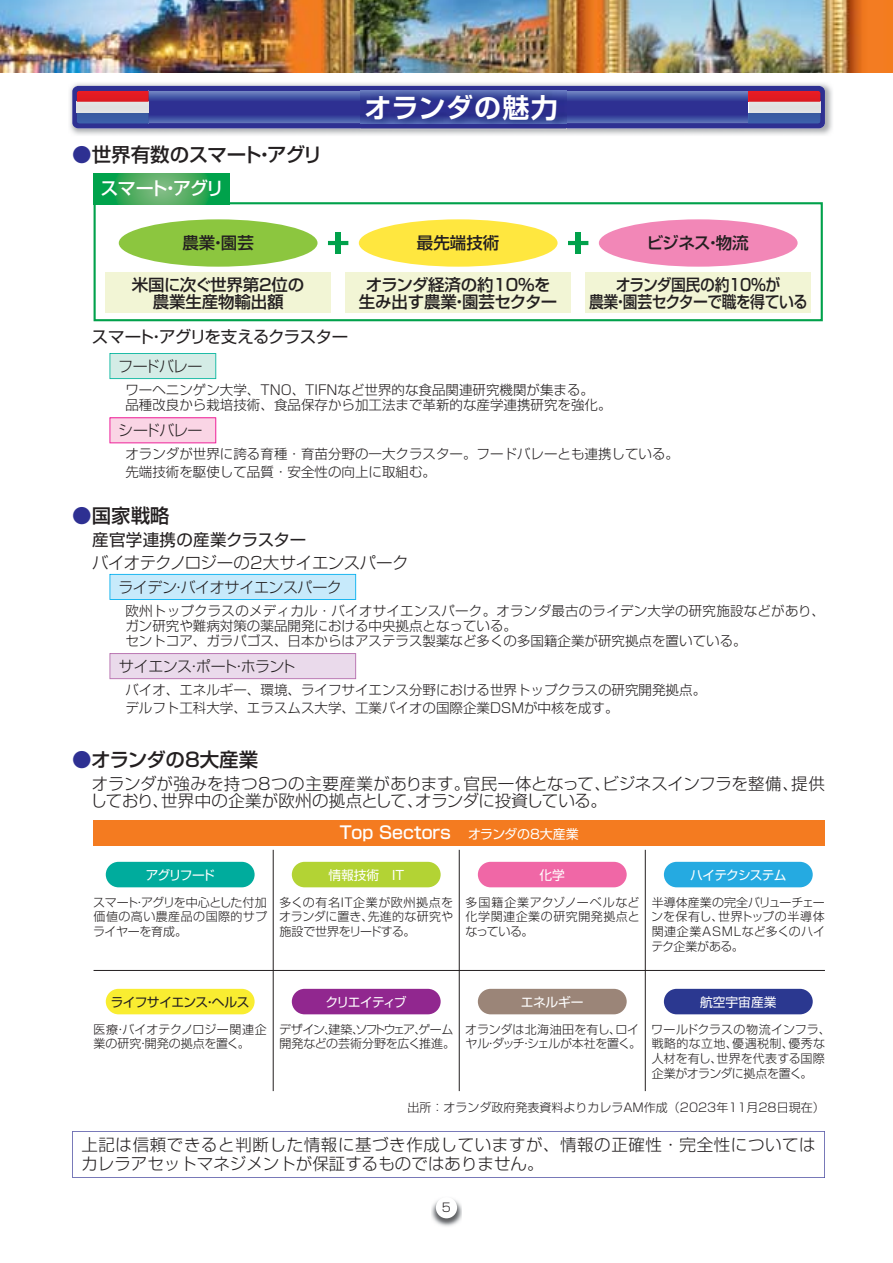
<style>
.page{position:relative;width:893px;height:1263px;background:#fff}
.page>*{position:absolute;margin:0;border:0;box-sizing:border-box;transform-origin:0 0}
.t1{font:27px "Shin Go Pro De Bold 90 pv RKSJ H";letter-spacing:.03em;color:#fff}
.t2{font:19.5px "Shin Go Pro Medium 90 pv RKSJ H";color:#231f20}
.t3{font:19.5px "Shin Go Pro Medium 90 pv RKSJ H";letter-spacing:-.02em;color:#231f20}
.t4{font:18px "Shin Go Pro Medium 90 pv RKSJ H";letter-spacing:-.055em;color:#fff}
.t5{font:17.25px "Shin Go Pro Medium 90 pv RKSJ H";color:#fff}
.t6{font:16.5px/17.2px "Shin Go Pro Light 90 pv RKSJ H";color:#231f20}
.t7{font:16.5px/18.8px "Shin Go Pro Light 90 pv RKSJ H";letter-spacing:.035em;color:#231f20}
.t8{font:16.5px/17px "Shin Go Pro Medium 90 pv RKSJ H";letter-spacing:-.02em;color:#231f20;text-align:center}
.t9{font:16.5px/17px "Shin Go Pro Medium 90 pv RKSJ H";letter-spacing:-.02em;color:#231f20;text-align:center;scale:.9 1}
.t10{font:16.5px "Shin Go Pro Light 90 pv RKSJ H";letter-spacing:-.035em;color:#231f20}
.t11{font:16.5px "Shin Go Pro Regular 90 pv RKSJ H";letter-spacing:-.04em;color:#231f20}
.t12{font:16.5px "Shin Go Pro Regular 90 pv RKSJ H";letter-spacing:.02em;color:#231f20}
.t13{font:15px "Shin Go Pro Light 90 pv RKSJ H";letter-spacing:-.035em;color:#231f20}
.t14{font:13.5px/15px "Shin Go Pro Light 90 pv RKSJ H";color:#231f20}
.t15{font:12.75px "Shin Go Pro Regular 90 pv RKSJ H";letter-spacing:-.04em;color:#fff}
.t16{font:12.75px "Shin Go Pro Regular 90 pv RKSJ H";letter-spacing:-.045em;color:#231f20}
.t17{font:12.75px "Shin Go Pro Regular 90 pv RKSJ H";letter-spacing:-.125em;color:#fff}
.t18{font:12px/14.9px "Shin Go Pro Light 90 pv RKSJ H";color:#231f20;text-align:justify}
.t19{font:12px/14.9px "Shin Go Pro Light 90 pv RKSJ H";letter-spacing:-.04em;color:#231f20}
.t20{font:12px/14.9px "Shin Go Pro Light 90 pv RKSJ H";letter-spacing:-.02em;color:#231f20}
.s1{color:#2e3092}
.s2{font-family:"Shin Go Pro Regular 90 pv RKSJ H";font-size:12.9px}
</style>
<div class="page">
<img style="left:70px;top:83px;width:762px;height:52px">
<div style="left:72px;top:86px;width:753px;height:42px;background:#2e3092;border-radius:6px"></div>
<svg style="left:150px;top:91px;width:598px;height:32px"></svg>
<div style="left:748px;top:113px;width:72px;height:10px;background:#3e62ae"></div>
<div style="left:748px;top:102px;width:72px;height:11px;background:#fff"></div>
<div style="left:748px;top:91px;width:72px;height:11px;background:#ed1c24"></div>
<img style="left:749px;top:92px;width:72px;height:32px">
<img style="left:749px;top:91px;width:71px;height:32px">
<img style="left:76px;top:90px;width:74px;height:34px">
<img style="left:77px;top:91px;width:72px;height:32px">
<img style="left:360px;top:90px;width:206px;height:40px">
<img style="left:360px;top:91px;width:206px;height:32px">
<svg style="left:109px;top:353px;width:107px;height:26px"></svg>
<svg style="left:109px;top:417px;width:107px;height:26px"></svg>
<svg style="left:109px;top:574px;width:247px;height:26px"></svg>
<svg style="left:109px;top:653px;width:247px;height:26px"></svg>
<div style="left:94px;top:820px;width:731px;height:25px;background:#f47b20"></div>
<hr style="left:94px;top:970px;width:731px;height:1px;background:#231f20">
<hr style="left:273px;top:850px;width:1px;height:241px;background:#231f20">
<hr style="left:459px;top:850px;width:1px;height:241px;background:#231f20">
<hr style="left:645px;top:850px;width:1px;height:241px;background:#231f20">
<div style="left:106px;top:862px;width:149px;height:25px;background:#00ac9d;border-radius:13px"></div>
<div style="left:292px;top:862px;width:149px;height:25px;background:#b3d334;border-radius:13px"></div>
<div style="left:478px;top:862px;width:149px;height:25px;background:#f067a6;border-radius:13px"></div>
<div style="left:664px;top:862px;width:149px;height:25px;background:#25aae1;border-radius:13px"></div>
<div style="left:106px;top:989px;width:149px;height:25px;background:#f9ed31;border-radius:13px"></div>
<div style="left:292px;top:989px;width:149px;height:25px;background:#91278f;border-radius:13px"></div>
<div style="left:478px;top:989px;width:149px;height:25px;background:#9b8578;border-radius:13px"></div>
<div style="left:664px;top:989px;width:149px;height:25px;background:#2b3890;border-radius:13px"></div>
<div style="left:94px;top:202px;width:729px;height:119px;border:2px solid #00a14b"></div>
<div style="left:119px;top:219px;width:199px;height:48px;background:#8cc63f;border-radius:50%"></div>
<div style="left:359px;top:219px;width:199px;height:48px;background:#ffe73f;border-radius:50%"></div>
<div style="left:336px;top:232px;width:5px;height:22px;background:#00a14b"></div>
<hr style="left:328px;top:241px;width:20px;height:4px;background:#00a14b">
<div style="left:599px;top:219px;width:199px;height:48px;background:#f287b7;border-radius:50%"></div>
<div style="left:576px;top:232px;width:5px;height:22px;background:#00a14b"></div>
<hr style="left:568px;top:241px;width:20px;height:4px;background:#00a14b">
<div style="left:105px;top:272px;width:226px;height:41px;background:#f2f5d5"></div>
<div style="left:345px;top:272px;width:226px;height:41px;background:#f2f5d5"></div>
<div style="left:585px;top:272px;width:226px;height:41px;background:#f2f5d5"></div>
<svg style="left:94px;top:173px;width:136px;height:31px"></svg>
<img style="left:431px;top:1199px;width:31px;height:28px">
<div style="left:436px;top:1197px;width:21px;height:21px;background:#fff;border-radius:50%"></div>
<img style="left:1px;top:0;width:892px;height:72px">
<svg style="left:72px;top:1131px;width:753px;height:47px"></svg>
<h2 class="t3" style="left:72px;top:147px;width:252px"><span class="s1">●</span>世界有数のスマート・アグリ</h2>
<h3 class="t4" style="left:100px;top:181px;width:125px">スマート・アグリ</h3>
<h1 class="t1" style="left:364px;top:97px;width:195px">オランダの魅力</h1>
<p class="t8" style="left:182px;top:236px;width:73px">農業・園芸</p>
<p class="t8" style="left:647px;top:236px;width:104px">ビジネス・物流</p>
<p class="t8" style="left:132px;top:279px;width:174px">米国に次ぐ世界第２位の農業生産物輸出額</p>
<p class="t9" style="left:589px;top:279px;width:245px">オランダ国民の約10％が<br>農業・園芸セクターで職を得ている</p>
<p class="t8" style="left:417px;top:236px;width:84px">最先端技術</p>
<p class="t8" style="left:359px;top:278px;width:200px">オランダ経済の約10％を生み出す農業・園芸セクター</p>
<p class="t11" style="left:92px;top:331px;width:258px">スマート・アグリを支えるクラスター</p>
<p class="t13" style="left:118px;top:360px;width:86px">フードバレー</p>
<p class="t14" style="left:125px;top:384px;width:488px">ワーヘニンゲン大学、TNO、TIFNなど世界的な食品関連研究機関が集まる。<br>品種改良から栽培技術、食品保存から加工法まで革新的な産学連携研究を強化。</p>
<p class="t13" style="left:118px;top:425px;width:86px">シードバレー</p>
<p class="t14" style="left:125px;top:447px;width:555px;line-height:18px">オランダが世界に誇る育種・育苗分野の一大クラスター。フードバレーとも連携している。先端技術を駆使して品質・安全性の向上に取組む。</p>
<h2 class="t2" style="left:72px;top:508px;width:99px"><span class="s1">●</span>国家戦略</h2>
<p class="t12" style="left:92px;top:533px;width:216px">産官学連携の産業クラスター</p>
<p class="t10" style="left:92px;top:557px;width:318px">バイオテクノロジーの２大サイエンスパーク</p>
<p class="t13" style="left:119px;top:581px;width:225px">ライデン・バイオサイエンスパーク</p>
<p class="t14" style="left:125px;top:605px;width:701px">欧州トップクラスのメディカル・バイオサイエンスパーク。オランダ最古のライデン大学の研究施設などがあり、ガン研究や難病対策の薬品開発における中央拠点となっている。<br>セントコア、ガラパゴス、日本からはアステラス製薬など多くの多国籍企業が研究拠点を置いている。</p>
<p class="t13" style="left:119px;top:661px;width:179px">サイエンス・ポート・ホラント</p>
<p class="t14" style="left:125px;top:683px;width:582px;line-height:18px">バイオ、エネルギー、環境、ライフサイエンス分野における世界トップクラスの研究開発拠点。デルフト工科大学、エラスムス大学、工業バイオの国際企業DSMが中核を成す。</p>
<h2 class="t2" style="left:72px;top:752px;width:188px"><span class="s1">●</span>オランダの8大産業</h2>
<p class="t6" style="left:90px;top:777px;width:736px">オランダが強みを持つ8つの主要産業があります。官民一体となって、ビジネスインフラを整備、提供しており、世界中の企業が欧州の拠点として、オランダに投資している。</p>
<p class="t15" style="left:146px;top:870px;width:71px">アグリフード</p>
<p class="t18" style="left:93px;top:896px;width:175px">スマート・アグリを中心とした付加価値の高い農産品の国際的サプライヤーを育成。</p>
<p class="t5" style="left:340px;top:826px;width:241px">Top Sectors　<span class="s2">オランダの8大産業</span></p>
<p class="t15" style="left:328px;top:870px;width:77px">情報技術　IT</p>
<p class="t18" style="left:279px;top:896px;width:175px">多くの有名IT企業が欧州拠点をオランダに置き、先進的な研究や施設で世界をリードする。</p>
<p class="t15" style="left:539px;top:870px;width:27px">化学</p>
<p class="t18" style="left:465px;top:896px;width:176px">多国籍企業アクゾノーベルなど化学関連企業の研究開発拠点となっている。</p>
<p class="t15" style="left:690px;top:870px;width:98px">ハイテクシステム</p>
<p class="t18" style="left:651px;top:896px;width:176px">半導体産業の完全バリューチェーンを保有し、世界トップの半導体関連企業ASMLなど多くのハイテク企業がある。</p>
<p class="t16" style="left:111px;top:997px;width:140px">ライフサイエンス・ヘルス</p>
<p class="t18" style="left:94px;top:1023px;width:175px">医療・バイオテクノロジー関連企業の研究・開発の拠点を置く。</p>
<p class="t17" style="left:326px;top:997px;width:82px">クリエイティブ</p>
<p class="t19" style="left:279px;top:1023px;width:177px">デザイン、建築、ソフトウェア、ゲーム開発などの芸術分野を広く推進。</p>
<p class="t15" style="left:521px;top:997px;width:64px">エネルギー</p>
<p class="t20" style="left:465px;top:1023px;width:177px">オランダは北海油田を有し、ロイヤル・ダッチ・シェルが本社を置く。</p>
<p class="t15" style="left:700px;top:997px;width:78px">航空宇宙産業</p>
<p class="t18" style="left:651px;top:1023px;width:181px;text-align:left">ワールドクラスの物流インフラ、戦略的な立地、優遇税制、優秀な人材を有し、世界を代表する国際企業がオランダに拠点を置く。</p>
<p class="t18" style="left:408px;top:1102px;width:419px">出所：オランダ政府発表資料よりカレラAM作成（2023年11月28日現在）</p>
<p class="t7" style="left:81px;top:1138px;width:736px">上記は信頼できると判断した情報に基づき作成していますが、情報の正確性・完全性についてはカレラアセットマネジメントが保証するものではありません。</p>
<p class="t18" style="left:442px;top:1202px;width:11px">5</p>
</div>
